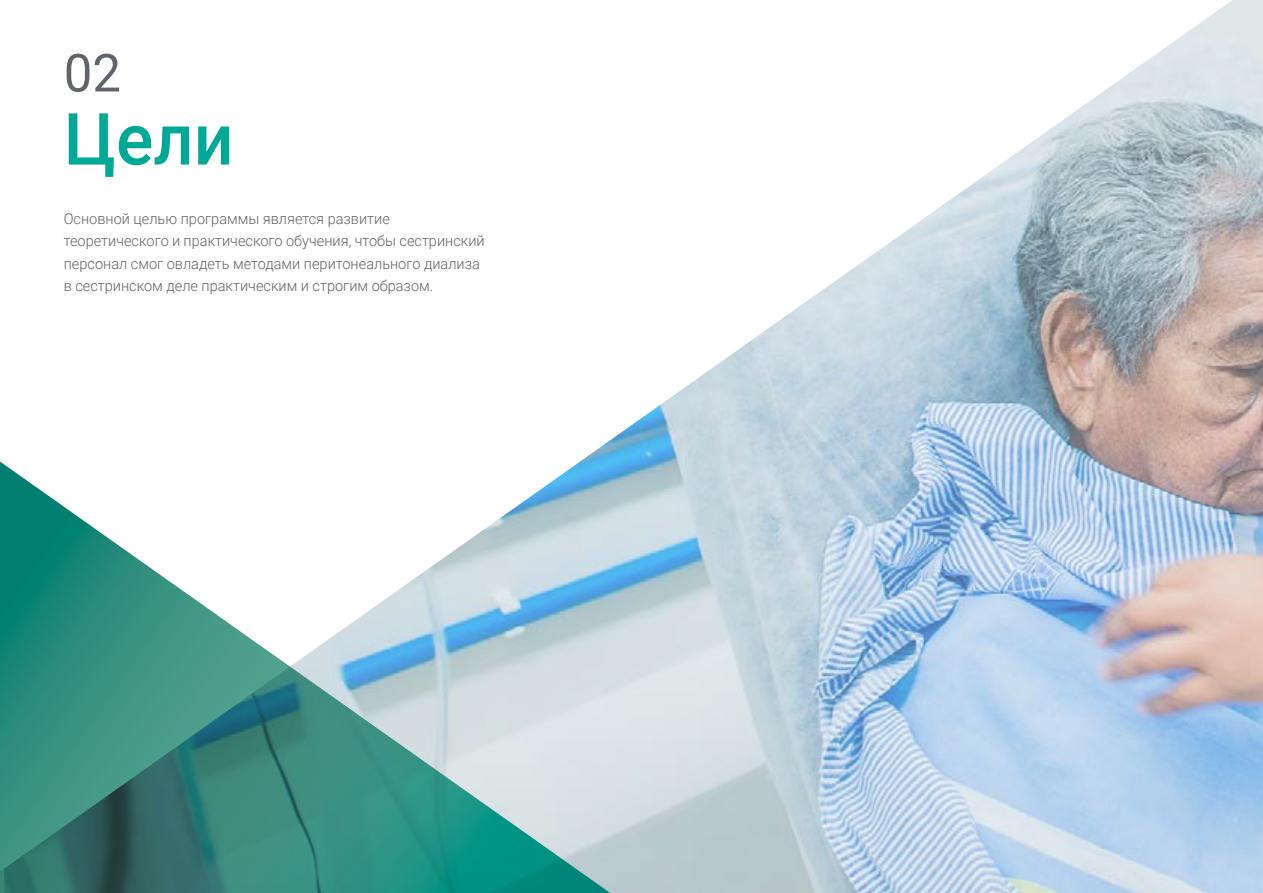
<style>
.page{position:relative;width:1263px;height:893px;background:#fff}
.page>*{position:absolute;margin:0;border:0;box-sizing:border-box;transform-origin:0 0}
.t1{font:500 72px "Roboto";color:#00a996}
.t2{font:52.5px "Roboto";color:#61646a}
.t3{font:300 15px/22.5px "Roboto";color:#61646a}
</style>
<div class="page">
<img style="left:602px;top:0;width:661px;height:893px">
<svg style="left:0;top:446px;width:640px;height:447px"></svg>
<h2 class="t2" style="left:64px;top:36px;width:59px">02</h2>
<h1 class="t1" style="left:64px;top:89px;width:171px">Цели</h1>
<p class="t3" style="left:64px;top:207px;width:422px">Основной целью программы является развитие теоретического и практического обучения, чтобы сестринский персонал смог овладеть методами перитонеального диализа в сестринском деле практическим и строгим образом.</p>
</div>
